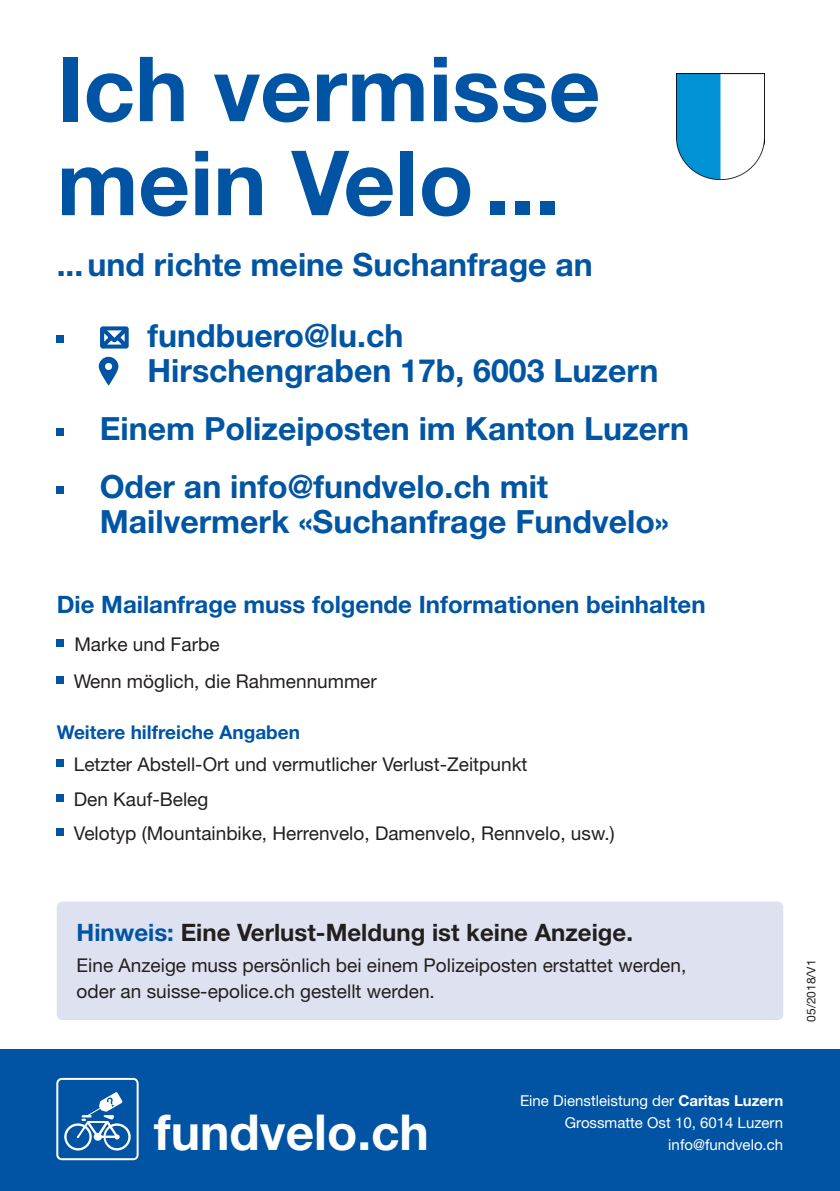
<style>
.page{position:relative;width:840px;height:1191px;background:#fff}
.page>*{position:absolute;margin:0;border:0;box-sizing:border-box;transform-origin:0 0}
.t1{font:700 90px/94px "Helvetica Neue LT Std";color:#0154a3}
.t2{font:700 49.6px "Helvetica Neue LT Std";color:#fff}
.t3{font:700 32px/35.6px "Helvetica Neue LT Std";color:#0155a2}
.t4{font:700 24px "Helvetica Neue LT Std";color:#0154a3}
.t5{font:700 24px "Helvetica Neue LT Std";color:#231f20}
.t6{font:19px/34.6px "Helvetica Neue LT Std";color:#231f20}
.t7{font:700 19px "Helvetica Neue LT Std";color:#0154a3}
.t8{font:15px/22px "Helvetica Neue LT Std";color:#fff;text-align:right}
.t9{font:12px "Helvetica Neue LT Std";color:#231f20}
.s1{color:#0154a3}
.s2{font-weight:700}
</style>
<div class="page">
<div style="left:0;top:1049px;width:839px;height:142px;background:#0154a3"></div>
<div style="left:56px;top:1078px;width:82px;height:82px;border:2px solid #fff;border-radius:4px"></div>
<svg style="left:64px;top:1092px;width:67px;height:58px"></svg>
<svg style="left:57px;top:639px;width:7px;height:7px"></svg>
<svg style="left:57px;top:677px;width:7px;height:7px"></svg>
<svg style="left:57px;top:759px;width:7px;height:7px"></svg>
<svg style="left:57px;top:794px;width:7px;height:7px"></svg>
<svg style="left:57px;top:828px;width:7px;height:7px"></svg>
<div style="left:57px;top:901px;width:725px;height:119px;background:#dee2f0;border-radius:6px"></div>
<img style="left:676px;top:73px;width:87px;height:107px">
<svg style="left:57px;top:335px;width:7px;height:7px"></svg>
<svg style="left:57px;top:428px;width:7px;height:8px"></svg>
<svg style="left:57px;top:486px;width:7px;height:7px"></svg>
<svg style="left:98px;top:326px;width:31px;height:60px"></svg>
<h1 class="t1" style="left:57px;top:40px;width:545px">Ich vermisse mein Velo ...</h1>
<h3 class="t3" style="left:57px;top:246px;width:537px">... und richte meine Suchanfrage an</h3>
<h3 class="t3" style="left:147px;top:317px;width:512px">fundbuero@lu.ch<br>Hirschengraben 17b, 6003 Luzern</h3>
<h3 class="t3" style="left:100px;top:399px;width:590px;line-height:57.6px">Einem Polizeiposten im Kanton Luzern<br>Oder an info@fundvelo.ch mit</h3>
<h3 class="t3" style="left:100px;top:503px;width:570px">Mailvermerk «Suchanfrage Fundvelo»</h3>
<p class="t4" style="left:57px;top:590px;width:650px">Die Mailanfrage muss folgende Informationen beinhalten</p>
<p class="t6" style="left:74px;top:625px;width:304px;line-height:37.4px">Marke und Farbe<br>Wenn möglich, die Rahmennummer</p>
<p class="t7" style="left:57px;top:721px;width:245px">Weitere hilfreiche Angaben</p>
<p class="t6" style="left:74px;top:746px;width:542px">Letzter Abstell-Ort und vermutlicher Verlust-Zeitpunkt<br>Den Kauf-Beleg<br>Velotyp (Mountainbike, Herrenvelo, Damenvelo, Rennvelo, usw.)</p>
<p class="t5" style="left:77px;top:917px;width:557px"><span class="s1">Hinweis:</span> Eine Verlust-Meldung ist keine Anzeige.</p>
<p class="t6" style="left:77px;top:952px;width:611px;line-height:26px">Eine Anzeige muss persönlich bei einem Polizeiposten erstattet werden, oder an suisse-epolice.ch gestellt werden.</p>
<p class="t9" style="left:803px;top:1021px;width:64px;rotate:-90deg">05/2018/V1</p>
<h2 class="t2" style="left:154px;top:1102px;width:276px">fundvelo.ch</h2>
<p class="t8" style="left:520px;top:1089px;width:264px">Eine Dienstleistung der <span class="s2">Caritas Luzern<br></span>Grossmatte Ost 10, 6014 Luzern info@fundvelo.ch</p>
</div>
